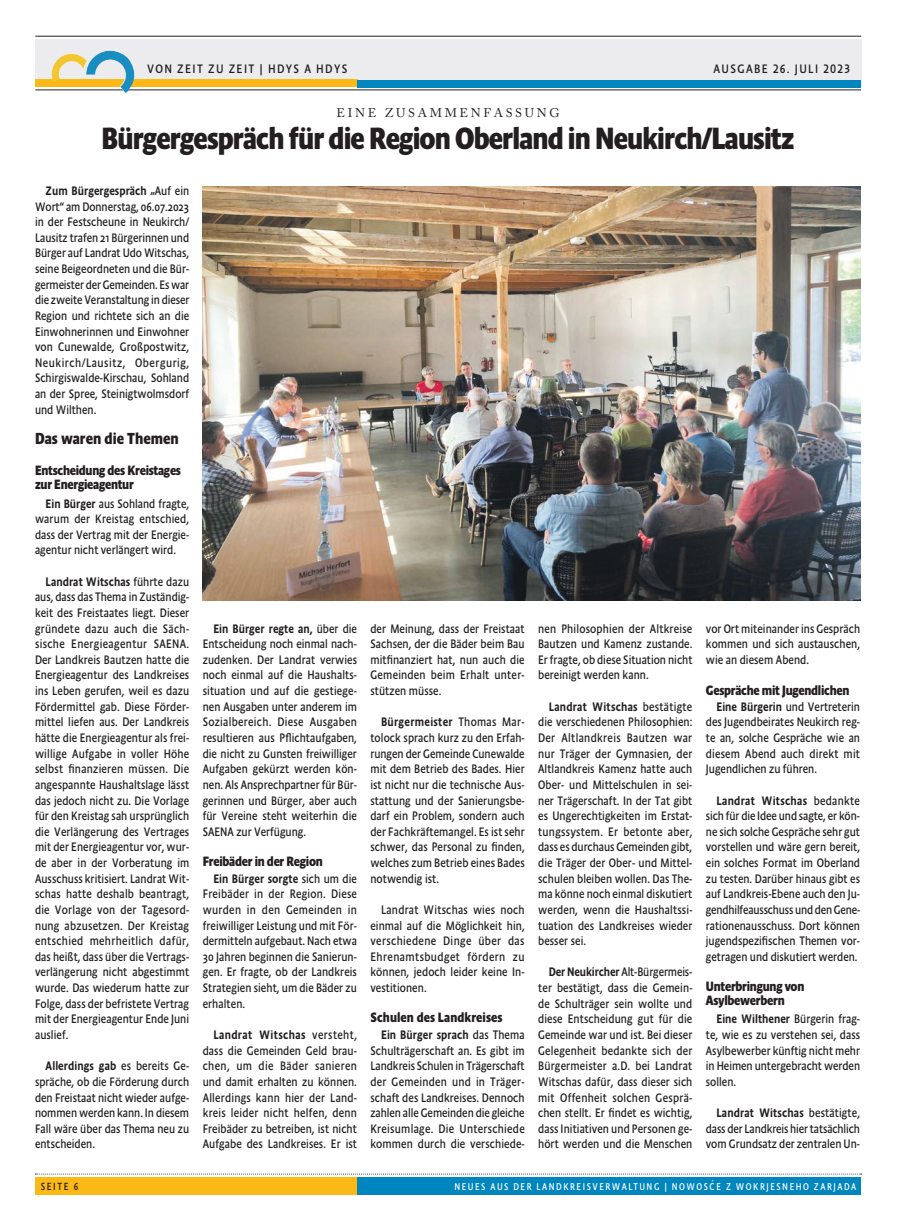
<style>
.page{position:relative;width:897px;height:1230px;background:#fff}
.page>*{position:absolute;margin:0;border:0;box-sizing:border-box;transform-origin:0 0}
.t1{font:700 31.25px "Absara Sans Head OT";letter-spacing:-.03em;color:#231f20;scale:.96 1}
.t2{font:700 16.25px "Absara Sans Head OT";color:#231f20;scale:.95 1}
.t3{font:700 13.75px/14.4px "Absara Sans Head OT";letter-spacing:-.02em;color:#231f20;scale:.95 1}
.t4{font:700 13.75px "Absara Sans Head OT";letter-spacing:.005em;color:#231f20;scale:.95 1}
.t5{font:12.5px/15.6px "Absara Sans Head OT";letter-spacing:.005em;color:#231f20;text-align:justify;scale:.95 1}
.t6{font:12.5px "Absara Sans Head OT";letter-spacing:.11em;color:#231f20}
.t7{font:12.5px "Adobe Caslon Pro";letter-spacing:.215em;color:#231f20}
.t8{font:10.62px "Absara Sans Head OT";letter-spacing:.16em;color:#231f20;scale:.95 1}
.t9{font:10px "Absara Sans Head OT";letter-spacing:.16em;color:#fff;scale:.95 1}
.s1{font-weight:500}
</style>
<div class="page">
<div style="left:35px;top:1177px;width:322px;height:17px;background:#fcb814"></div>
<div style="left:357px;top:1177px;width:504px;height:18px;background:#0086be"></div>
<svg style="left:35px;top:1173px;width:826px;height:1px"></svg>
<div style="left:35px;top:39px;width:826px;height:48px;background:#ececee"></div>
<div style="left:35px;top:80px;width:322px;height:7px;background:#fcb814"></div>
<div style="left:357px;top:80px;width:504px;height:7px;background:#0086be"></div>
<hr style="left:35px;top:90px;width:826px;height:1px;background:#231f20">
<hr style="left:35px;top:36px;width:826px;height:1px;background:#231f20">
<img style="left:51px;top:51px;width:85px;height:42px">
<img style="left:203px;top:186px;width:657px;height:414px">
<p class="t6" style="left:147px;top:61px;width:202px">VON ZEIT ZU ZEIT | HDYS A HDYS</p>
<p class="t6" style="left:713px;top:61px;width:138px">AUSGABE 26. JULI 2023</p>
<p class="t7" style="left:336px;top:105px;width:224px">EINE ZUSAMMENFASSUNG</p>
<h1 class="t1" style="left:102px;top:120px;width:723px">Bürgergespräch für die Region Oberland in Neukirch/Lausitz</h1>
<p class="t5" style="left:35px;top:183px;width:164px;text-indent:11px"><span class="s1">Zum Bürgergespräch</span> „Auf ein Wort“ am Donnerstag, 06.07.2023 in der Festscheune in Neukirch/ Lausitz trafen 21 Bürgerinnen und Bürger auf Landrat Udo Witschas, seine Beigeordneten und die Bür&shy;germeister der Gemeinden. Es war die zweite Veranstaltung in dieser Region und richtete sich an die Einwohnerinnen und Einwohner von Cunewalde, Großpostwitz, Neukirch/Lausitz, Obergurig, Schirgiswalde-Kirschau, Sohland an der Spree, Steinigtwolmsdorf und Wilthen.</p>
<h2 class="t2" style="left:35px;top:428px;width:153px">Das waren die Themen</h2>
<p class="t3" style="left:35px;top:463px;width:155px">Entscheidung des Kreistages zur Energieagentur</p>
<p class="t5" style="left:35px;top:495px;width:164px;text-indent:11px"><span class="s1">Ein Bürger</span> aus Sohland fragte, warum der Kreistag entschied, dass der Vertrag mit der Energie&shy;agentur nicht verlängert wird.</p>
<p class="t5" style="left:35px;top:573px;width:164px;text-indent:11px"><span class="s1">Landrat Witschas</span> führte dazu aus, dass das Thema in Zuständig&shy;keit des Freistaates liegt. Dieser gründete dazu auch die Säch&shy;sische Energieagentur SAENA.<br>Der Landkreis Bautzen hatte die Energieagentur des Landkreises ins Leben gerufen, weil es dazu Fördermittel gab. Diese Förder&shy;mittel liefen aus. Der Landkreis hätte die Energieagentur als frei&shy;willige Aufgabe in voller Höhe selbst finanzieren müssen. Die angespannte Haushaltslage lässt das jedoch nicht zu. Die Vorlage für den Kreistag sah ursprünglich die Verlängerung des Vertrages mit der Energieagentur vor, wur&shy;de aber in der Vorberatung im Ausschuss kritisiert. Landrat Wit&shy;schas hatte deshalb beantragt, die Vorlage von der Tagesord&shy;nung abzusetzen. Der Kreistag entschied mehrheitlich dafür, das heißt, dass über die Vertrags&shy;verlängerung nicht abgestimmt wurde. Das wiederum hatte zur Folge, dass der befristete Vertrag mit der Energieagentur Ende Juni auslief.</p>
<p class="t5" style="left:35px;top:1058px;width:164px;text-indent:11px"><span class="s1">Allerdings gab</span> es bereits Ge&shy;spräche, ob die Förderung durch den Freistaat nicht wieder aufge&shy;nommen werden kann. In diesem Fall wäre über das Thema neu zu entscheiden.</p>
<p class="t5" style="left:370px;top:620px;width:164px">der Meinung, dass der Freistaat Sachsen, der die Bäder beim Bau mitfinanziert hat, nun auch die Gemeinden beim Erhalt unter&shy;stützen müsse.</p>
<p class="t5" style="left:370px;top:714px;width:164px;text-indent:11px"><span class="s1">Bürgermeister</span> Thomas Mar&shy;tolock sprach kurz zu den Erfah&shy;rungen der Gemeinde Cunewalde mit dem Betrieb des Bades. Hier ist nicht nur die technische Aus&shy;stattung und der Sanierungsbe&shy;darf ein Problem, sondern auch der Fachkräftemangel. Es ist sehr schwer, das Personal zu finden, welches zum Betrieb eines Bades notwendig ist.</p>
<p class="t5" style="left:370px;top:902px;width:164px;text-indent:11px">Landrat Witschas wies noch einmal auf die Möglichkeit hin, verschiedene Dinge über das Ehrenamtsbudget fördern zu können, jedoch leider keine In&shy;vestitionen.</p>
<p class="t4" style="left:370px;top:1009px;width:141px">Schulen des Landkreises</p>
<p class="t5" style="left:370px;top:1027px;width:164px;text-indent:11px"><span class="s1">Ein Bürger sprach</span> das Thema Schulträgerschaft an. Es gibt im Landkreis Schulen in Trägerschaft der Gemeinden und in Träger&shy;schaft des Landkreises. Dennoch zahlen alle Gemeinden die gleiche Kreisumlage. Die Unterschiede kommen durch die verschiede-</p>
<p class="t5" style="left:538px;top:620px;width:164px">nen Philosophien der Altkreise Bautzen und Kamenz zustande.<br>Er fragte, ob diese Situation nicht bereinigt werden kann.</p>
<p class="t5" style="left:538px;top:698px;width:164px;text-indent:11px"><span class="s1">Landrat Witschas</span> bestätigte die verschiedenen Philosophien:<br>Der Altlandkreis Bautzen war nur Träger der Gymnasien, der Altlandkreis Kamenz hatte auch Ober- und Mittelschulen in sei&shy;ner Trägerschaft. In der Tat gibt es Ungerechtigkeiten im Erstat&shy;tungssystem. Er betonte aber, dass es durchaus Gemeinden gibt, die Träger der Ober- und Mittel&shy;schulen bleiben wollen. Das The&shy;ma könne noch einmal diskutiert werden, wenn die Haushaltssi&shy;tuation des Landkreises wieder besser sei.</p>
<p class="t5" style="left:538px;top:964px;width:164px;text-indent:11px"><span class="s1">Der Neukircher</span> Alt-Bürgermeis&shy;ter bestätigt, dass die Gemein&shy;de Schulträger sein wollte und diese Entscheidung gut für die Gemeinde war und ist. Bei dieser Gelegenheit bedankte sich der Bürgermeister a.D. bei Landrat Witschas dafür, dass dieser sich mit Offenheit solchen Gesprä&shy;chen stellt. Er findet es wichtig, dass Initiativen und Personen ge&shy;hört werden und die Menschen</p>
<p class="t5" style="left:203px;top:620px;width:164px;text-indent:11px"><span class="s1">Ein Bürger regte an,</span> über die Entscheidung noch einmal nach&shy;zudenken. Der Landrat verwies noch einmal auf die Haushalts&shy;situation und auf die gestiege&shy;nen Ausgaben unter anderem im Sozialbereich. Diese Ausgaben resultieren aus Pflichtaufgaben, die nicht zu Gunsten freiwilliger Aufgaben gekürzt werden kön&shy;nen. Als Ansprechpartner für Bür&shy;gerinnen und Bürger, aber auch für Vereine steht weiterhin die SAENA zur Verfügung.</p>
<p class="t3" style="left:203px;top:854px;width:128px">Freibäder in der Region</p>
<p class="t5" style="left:203px;top:870px;width:164px;text-indent:11px"><span class="s1">Ein Bürger sorgte</span> sich um die Freibäder in der Region. Diese wurden in den Gemeinden in freiwilliger Leistung und mit För&shy;dermitteln aufgebaut. Nach etwa 30 Jahren beginnen die Sanierun&shy;gen. Er fragte, ob der Landkreis Strategien sieht, um die Bäder zu erhalten.</p>
<p class="t5" style="left:203px;top:1027px;width:164px;text-indent:11px"><span class="s1">Landrat Witschas</span> versteht, dass die Gemeinden Geld brau&shy;chen, um die Bäder sanieren und damit erhalten zu können.<br>Allerdings kann hier der Land&shy;kreis leider nicht helfen, denn Freibäder zu betreiben, ist nicht Aufgabe des Landkreises. Er ist</p>
<p class="t5" style="left:705px;top:620px;width:164px">vor Ort miteinander ins Gespräch kommen und sich austauschen, wie an diesem Abend.</p>
<p class="t3" style="left:705px;top:683px;width:153px">Gespräche mit Jugendlichen</p>
<p class="t5" style="left:705px;top:698px;width:164px;text-indent:11px"><span class="s1">Eine Bürgerin</span> und Vertreterin des Jugendbeirates Neukirch reg&shy;te an, solche Gespräche wie an diesem Abend auch direkt mit Jugendlichen zu führen.</p>
<p class="t5" style="left:705px;top:792px;width:164px;text-indent:11px"><span class="s1">Landrat Witschas</span> bedankte sich für die Idee und sagte, er kön&shy;ne sich solche Gespräche sehr gut vorstellen und wäre gern bereit, ein solches Format im Oberland zu testen. Darüber hinaus gibt es auf Landkreis-Ebene auch den Ju&shy;gendhilfeausschuss und den Gene&shy;rationenausschuss. Dort können jugendspezifischen Themen vor&shy;getragen und diskutiert werden.</p>
<p class="t3" style="left:705px;top:979px;width:105px">Unterbringung von<br>Asylbewerbern</p>
<p class="t5" style="left:705px;top:1011px;width:164px;text-indent:11px"><span class="s1">Eine Wilthener</span> Bürgerin frag&shy;te, wie es zu verstehen sei, dass Asylbewerber künftig nicht mehr in Heimen untergebracht werden sollen.</p>
<p class="t5" style="left:705px;top:1105px;width:164px;text-indent:11px"><span class="s1">Landrat Witschas</span> bestätigte, dass der Landkreis hier tatsächlich vom Grundsatz der zentralen Un-</p>
<p class="t8" style="left:41px;top:1179px;width:41px">SEITE 6</p>
<p class="t9" style="left:454px;top:1180px;width:424px">NEUES AUS DER LANDKREISVERWALTUNG | NOWOSC´E Z WOKRJESNEHO ZARJADA</p>
</div>
